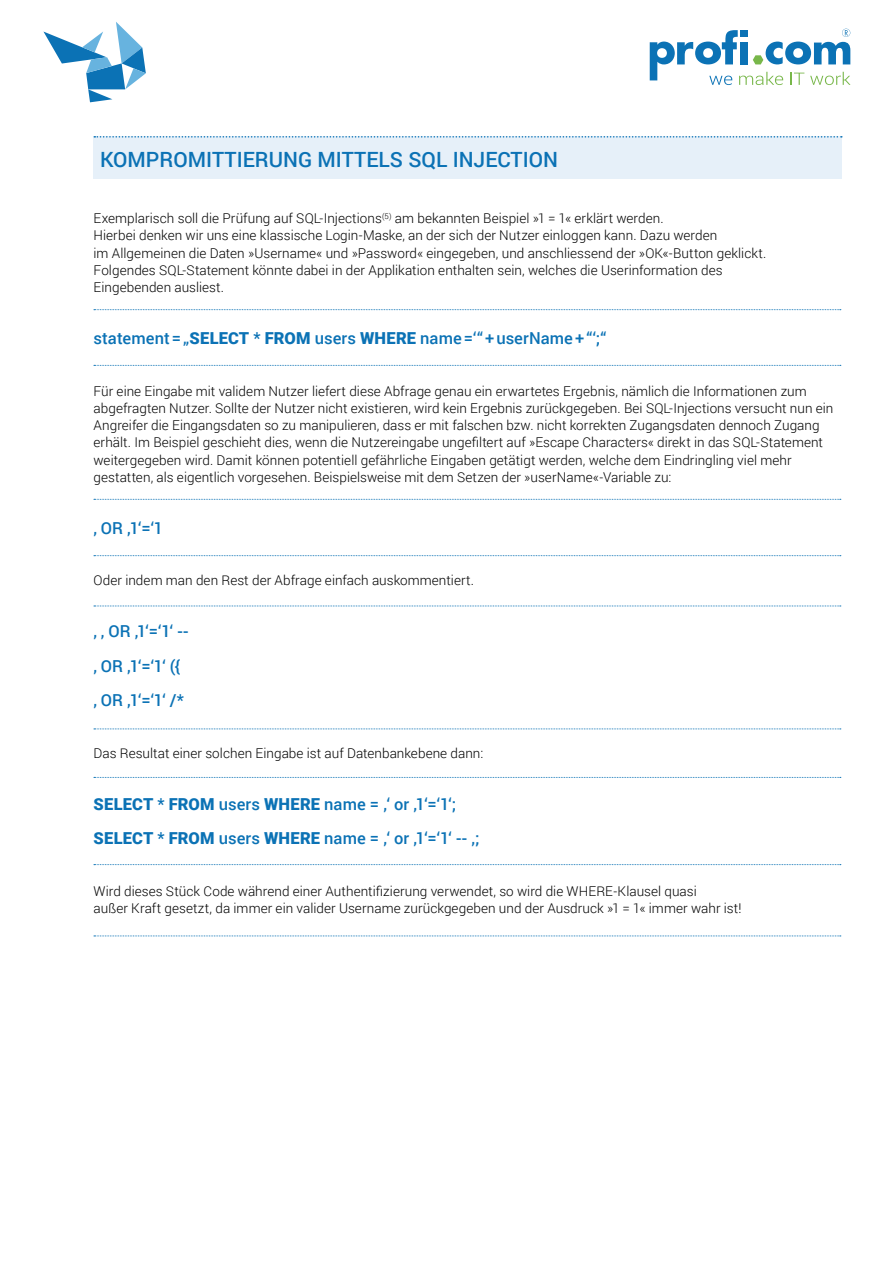
<style>
.page{position:relative;width:893px;height:1263px;background:#fff}
.page>*{position:absolute;margin:0;border:0;box-sizing:border-box;transform-origin:0 0}
.t1{font:500 21px "Roboto";color:#0b72b5}
.t2{font:500 16.5px/34.5px "Roboto";letter-spacing:.005em;color:#0b72b5}
.t3{font:300 13.5px/17.2px "Roboto";letter-spacing:.005em;color:#000}
.s1{font-weight:900}
</style>
<div class="page">
<div style="left:94px;top:136px;width:748px;height:43px;background:#e6f0f9"></div>
<svg style="left:94px;top:136px;width:748px;height:2px"></svg>
<svg style="left:94px;top:309px;width:747px;height:1px"></svg>
<svg style="left:94px;top:365px;width:747px;height:1px"></svg>
<svg style="left:94px;top:499px;width:747px;height:1px"></svg>
<svg style="left:94px;top:555px;width:747px;height:1px"></svg>
<svg style="left:94px;top:606px;width:747px;height:1px"></svg>
<svg style="left:94px;top:728px;width:747px;height:1px"></svg>
<svg style="left:94px;top:777px;width:747px;height:1px"></svg>
<svg style="left:94px;top:864px;width:747px;height:1px"></svg>
<svg style="left:94px;top:935px;width:747px;height:1px"></svg>
<svg style="left:650px;top:29px;width:200px;height:56px"></svg>
<svg style="left:43px;top:22px;width:103px;height:80px"></svg>
<h1 class="t1" style="left:100px;top:144px;width:459px">KOMPROMITTIERUNG MITTELS SQL INJECTION</h1>
<p class="t3" style="left:94px;top:209px;width:674px">Exemplarisch soll die Prüfung auf SQL-Injections<sup>(5)</sup> am bekannten Beispiel »1 = 1« erklärt werden.<br>Hierbei denken wir uns eine klassische Login-Maske, an der sich der Nutzer einloggen kann. Dazu werden<br>im Allgemeinen die Daten »Username« und »Password« eingegeben, und anschliessend der »OK«-Button geklickt.<br>Folgendes SQL-Statement könnte dabei in der Applikation enthalten sein, welches die Userinformation des Eingebenden ausliest.</p>
<p class="t2" style="left:94px;top:320px;width:514px">statement=„<span class="s1">SELECT</span> * <span class="s1">FROM</span> users <span class="s1">WHERE</span> name=‘“+userName+“‘;“</p>
<p class="t3" style="left:94px;top:382px;width:741px">Für eine Eingabe mit validem Nutzer liefert diese Abfrage genau ein erwartetes Ergebnis, nämlich die Informationen zum abgefragten Nutzer. Sollte der Nutzer nicht existieren, wird kein Ergebnis zurückgegeben. Bei SQL-Injections versucht nun ein Angreifer die Eingangsdaten so zu manipulieren, dass er mit falschen bzw. nicht korrekten Zugangsdaten dennoch Zugang erhält. Im Beispiel geschieht dies, wenn die Nutzereingabe ungefiltert auf »Escape Characters« direkt in das SQL-Statement weitergegeben wird. Damit können potentiell gefährliche Eingaben getätigt werden, welche dem Eindringling viel mehr gestatten, als eigentlich vorgesehen. Beispielsweise mit dem Setzen der »userName«-Variable zu:</p>
<p class="t2" style="left:94px;top:510px;width:71px">‚ OR ‚1‘=‘1</p>
<p class="t3" style="left:94px;top:571px;width:382px">Oder indem man den Rest der Abfrage einfach auskommentiert.</p>
<p class="t2" style="left:94px;top:613px;width:97px">‚ ‚ OR ‚1‘=‘1‘ -- ‚ OR ‚1‘=‘1‘ ({<br>‚ OR ‚1‘=‘1‘ /*</p>
<p class="t3" style="left:94px;top:744px;width:391px">Das Resultat einer solchen Eingabe ist auf Datenbankebene dann:</p>
<p class="t2" style="left:94px;top:786px;width:387px"><span class="s1">SELECT</span> * <span class="s1">FROM</span> users <span class="s1">WHERE</span> name = ‚‘ or ‚1‘=‘1‘;<br><span class="s1">SELECT</span> * <span class="s1">FROM</span> users <span class="s1">WHERE</span> name = ‚‘ or ‚1‘=‘1‘ -- ‚;</p>
<p class="t3" style="left:94px;top:882px;width:649px">Wird dieses Stück Code während einer Authentifizierung verwendet, so wird die WHERE-Klausel quasi<br>außer Kraft gesetzt, da immer ein valider Username zurückgegeben und der Ausdruck »1 = 1« immer wahr ist!</p>
</div>
